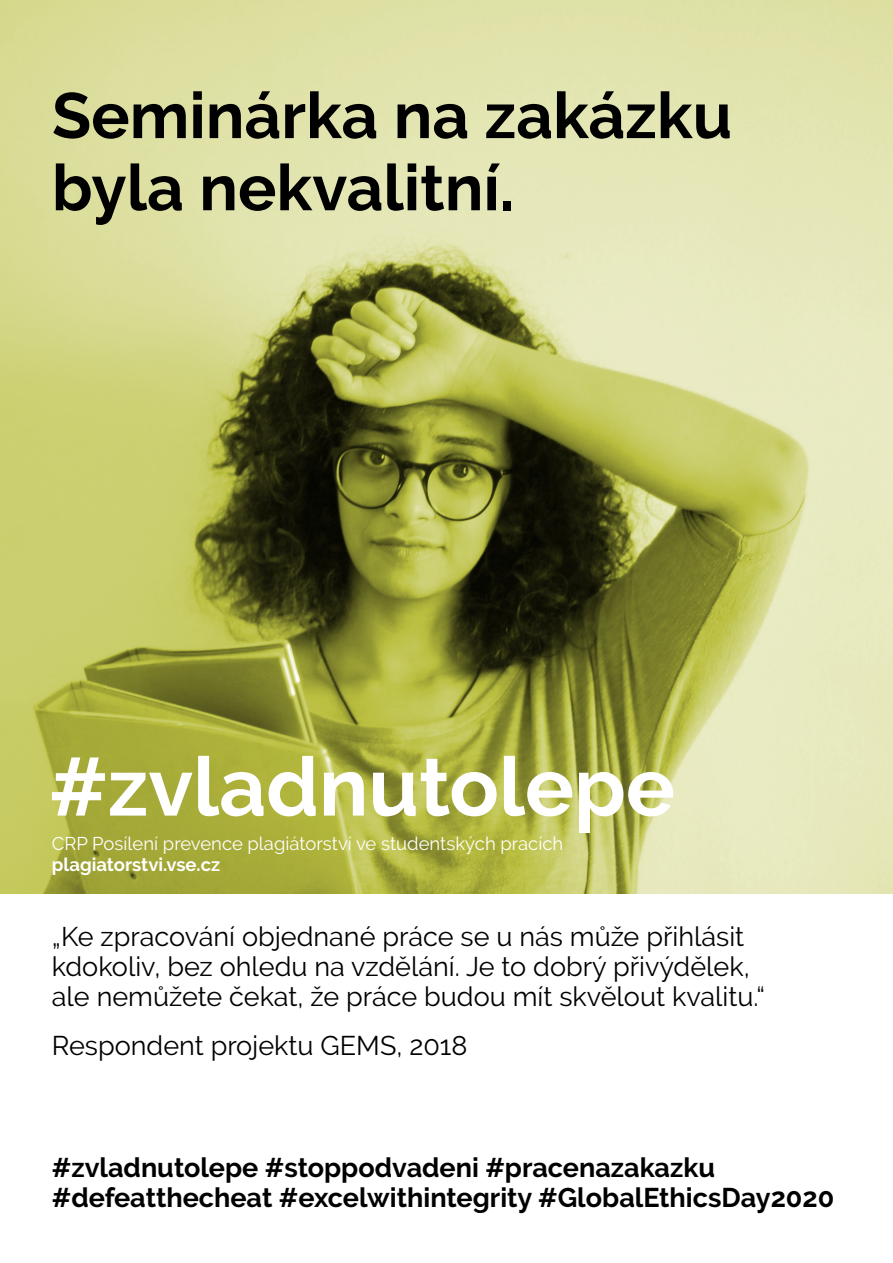
<style>
.page{position:relative;width:893px;height:1263px;background:#fff}
.page>*{position:absolute;margin:0;border:0;box-sizing:border-box;transform-origin:0 0}
.t1{font:700 81.9px "Raleway";color:#fff}
.t2{font:700 64.2px/72.2px "Raleway";color:#000}
.t3{font:27px/29.5px "Raleway";color:#000}
.t4{font:700 27px/29.5px "Raleway";color:#000}
.t5{font:18.45px "Raleway";color:#fff}
.t6{font:700 18.45px "Raleway";color:#fff}
</style>
<div class="page">
<img style="left:0;top:0;width:893px;height:894px">
<h2 class="t2" style="left:52px;top:79px;width:682px">Seminárka na zakázku byla nekvalitní.</h2>
<h1 class="t1" style="left:49px;top:739px;width:627px">#zvladnutolepe</h1>
<p class="t5" style="left:52px;top:833px;width:513px">CRP Posílení prevence plagiátorství ve studentských pracích</p>
<p class="t6" style="left:52px;top:854px;width:170px">plagiatorstvi.vse.cz</p>
<p class="t3" style="left:52px;top:922px;width:714px">„Ke zpracování objednané práce se u nás může přihlásit kdokoliv, bez ohledu na vzdělání. Je to dobrý přivýdělek, ale nemůžete čekat, že práce budou mít skvělout kvalitu.“</p>
<p class="t3" style="left:52px;top:1030px;width:417px">Respondent projektu GEMS, 2018</p>
<p class="t4" style="left:52px;top:1152px;width:784px">#zvladnutolepe #stoppodvadeni #pracenazakazku #defeatthecheat #excelwithintegrity #GlobalEthicsDay2020</p>
</div>
